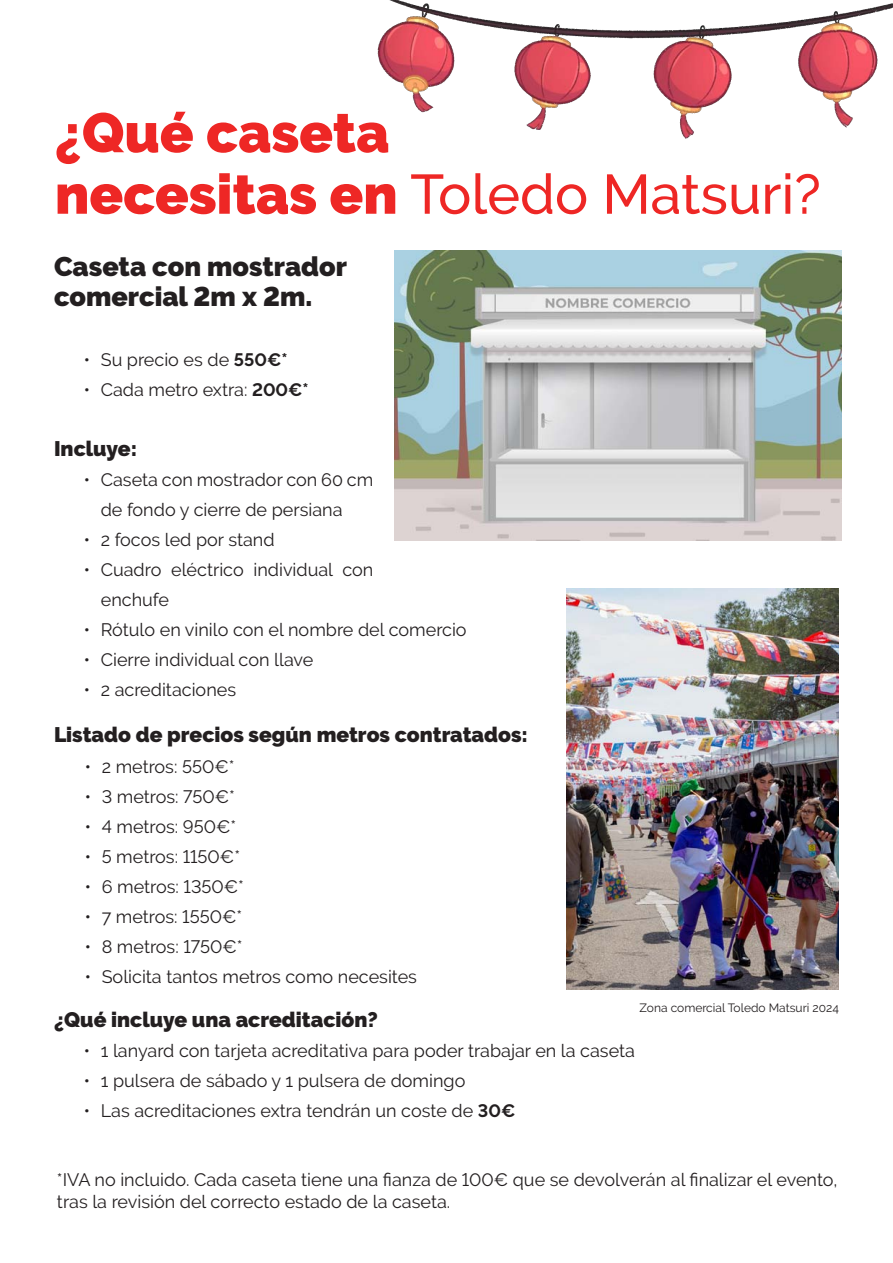
<style>
.page{position:relative;width:893px;height:1263px;background:#fff}
.page>*{position:absolute;margin:0;border:0;box-sizing:border-box;transform-origin:0 0}
.t1{font:500 55.5px "Raleway";color:#ee2725}
.t2{font:900 55.5px "Raleway";color:#ee2725}
.t3{font:900 27px "Raleway";color:#231f20}
.t4{font:900 21px "Raleway";color:#231f20}
.t5{font:18px/30px "Raleway";color:#231f20}
.t6{font:12px "Raleway";color:#231f20}
.s1{font-weight:900}
.s2{font-weight:700}
</style>
<div class="page">
<img style="left:395px;top:251px;width:446px;height:289px">
<img style="left:377px;top:0;width:516px;height:139px">
<img style="left:566px;top:589px;width:273px;height:400px">
<p class="t2" style="left:55px;top:100px;width:336px">¿Qué caseta</p>
<p class="t1" style="left:55px;top:162px;width:767px"><span class="s1">necesitas en</span> Toledo Matsuri?</p>
<p class="t3" style="left:54px;top:251px;width:294px">Caseta con mostrador</p>
<p class="t3" style="left:54px;top:281px;width:260px">comercial 2m x 2m.</p>
<p class="t5" style="left:84px;top:345px;width:205px">• Su precio es de <span class="s2">550€*</span></p>
<p class="t5" style="left:84px;top:375px;width:227px">• Cada metro extra: <span class="s2">200€*</span></p>
<p class="t4" style="left:54px;top:437px;width:85px">Incluye:</p>
<p class="t5" style="left:101px;top:465px;width:274px;text-indent:-17px">• Caseta con mostrador con 60 cm de fondo y cierre de persiana</p>
<p class="t5" style="left:84px;top:525px;width:192px">• 2 focos led por stand</p>
<p class="t5" style="left:101px;top:555px;width:274px;text-indent:-17px">• Cuadro eléctrico individual con enchufe</p>
<p class="t5" style="left:84px;top:615px;width:384px">• Rótulo en vinilo con el nombre del comercio</p>
<p class="t5" style="left:84px;top:645px;width:231px">• Cierre individual con llave</p>
<p class="t5" style="left:84px;top:675px;width:154px">• 2 acreditaciones</p>
<p class="t4" style="left:54px;top:722px;width:475px">Listado de precios según metros contratados:</p>
<p class="t5" style="left:85px;top:752px;width:151px">• 2 metros: 550€*</p>
<p class="t5" style="left:85px;top:782px;width:152px">• 3 metros: 750€*</p>
<p class="t5" style="left:85px;top:812px;width:153px">• 4 metros: 950€*</p>
<p class="t5" style="left:85px;top:842px;width:157px">• 5 metros: 1150€*</p>
<p class="t5" style="left:85px;top:872px;width:161px">• 6 metros: 1350€*</p>
<p class="t5" style="left:85px;top:902px;width:159px">• 7 metros: 1550€*</p>
<p class="t5" style="left:85px;top:932px;width:160px">• 8 metros: 1750€*</p>
<p class="t5" style="left:85px;top:962px;width:334px">• Solicita tantos metros como necesites</p>
<p class="t6" style="left:640px;top:1000px;width:201px">Zona comercial Toledo Matsuri 2024</p>
<p class="t4" style="left:54px;top:1008px;width:325px">¿Qué incluye una acreditación?</p>
<p class="t5" style="left:84px;top:1036px;width:553px">• 1 lanyard con tarjeta acreditativa para poder trabajar en la caseta</p>
<p class="t5" style="left:84px;top:1066px;width:383px">• 1 pulsera de sábado y 1 pulsera de domingo</p>
<p class="t5" style="left:84px;top:1096px;width:433px">• Las acreditaciones extra tendrán un coste de <span class="s2">30€</span></p>
<p class="t5" style="left:57px;top:1169px;width:782px;line-height:21.6px">*IVA no incluido. Cada caseta tiene una fianza de 100€ que se devolverán al finalizar el evento, tras la revisión del correcto estado de la caseta.</p>
</div>
